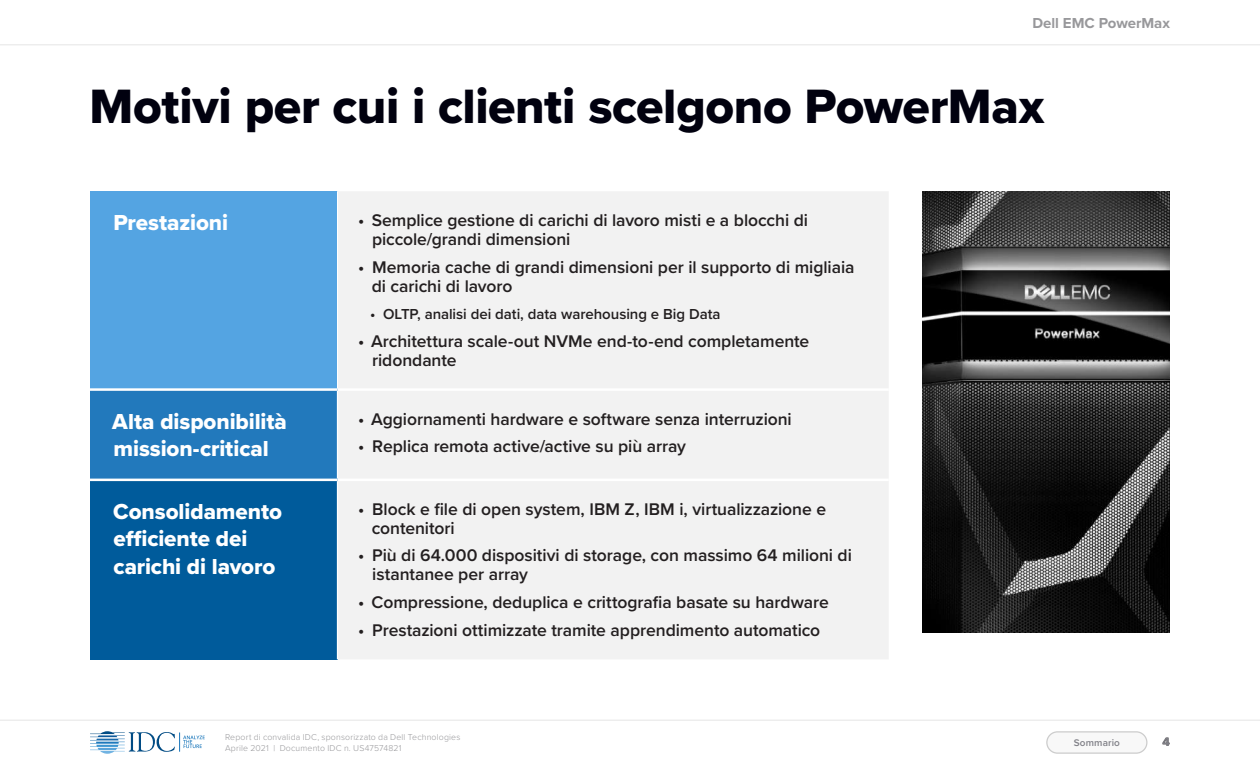
<style>
.page{position:relative;width:1260px;height:765px;background:#fff}
.page>*{position:absolute;margin:0;border:0;box-sizing:border-box;transform-origin:0 0}
.t1{font:50px "Proxima Nova Extrabld";letter-spacing:-.01em;color:#01010f}
.t2{font:22.5px/27.5px "Proxima Nova Extrabld";letter-spacing:-.005em;color:#fff}
.t3{font:600 17.5px/18.8px "Proxima Nova";letter-spacing:-.005em;color:#231f20}
.t4{font:600 15px "Proxima Nova";letter-spacing:-.005em;color:#231f20}
.t5{font:700 15px "Proxima Nova";color:#98989b}
.t6{font:700 12.5px "Proxima Nova";color:#231f20}
.t7{font:600 10px "Proxima Nova";letter-spacing:.015em;color:#808087}
.t8{font:300 8.75px/11.2px "Proxima Nova";letter-spacing:.02em;color:#98989b}
</style>
<div class="page">
<svg style="left:90px;top:731px;width:115px;height:23px"></svg>
<hr style="left:0;top:45px;width:1260px;height:1px;background:#e5e5e5">
<hr style="left:0;top:720px;width:1260px;height:1px;background:#e5e5e5">
<div style="left:1047px;top:732px;width:100px;height:21px;background:#f8f8f8;border-radius:11px"></div>
<div style="left:1046px;top:731px;width:102px;height:23px;border:1px solid #ccc;border-radius:11px"></div>
<img style="left:922px;top:191px;width:248px;height:442px">
<div style="left:90px;top:191px;width:248px;height:199px;background:#54a4e2"></div>
<div style="left:338px;top:192px;width:550px;height:467px;background:#f2f2f2"></div>
<div style="left:90px;top:390px;width:248px;height:90px;background:#2279bc"></div>
<div style="left:90px;top:480px;width:248px;height:179px;background:#005b9b"></div>
<hr style="left:337px;top:391px;width:1px;height:88px;background:#fff">
<hr style="left:337px;top:481px;width:1px;height:178px;background:#fff">
<hr style="left:90px;top:388px;width:248px;height:3px;background:#fff">
<hr style="left:338px;top:388px;width:551px;height:3px;background:#fff">
<hr style="left:337px;top:191px;width:1px;height:197px;background:#fff">
<hr style="left:90px;top:479px;width:248px;height:2px;background:#fff">
<hr style="left:338px;top:479px;width:551px;height:2px;background:#fff">
<p class="t5" style="left:1032px;top:12px;width:139px">Dell EMC PowerMax</p>
<h1 class="t1" style="left:89px;top:69px;width:956px">Motivi per cui i clienti scelgono PowerMax</h1>
<p class="t2" style="left:113px;top:209px;width:116px">Prestazioni</p>
<p class="t3" style="left:372px;top:211px;width:438px;text-indent:-14px">• Semplice gestione di carichi di lavoro misti e a blocchi di piccole/grandi dimensioni</p>
<p class="t3" style="left:372px;top:257px;width:484px;text-indent:-14px">• Memoria cache di grandi dimensioni per il supporto di migliaia di carichi di lavoro</p>
<p class="t4" style="left:370px;top:303px;width:352px">• OLTP, analisi dei dati, data warehousing e Big Data</p>
<p class="t3" style="left:372px;top:331px;width:439px;text-indent:-14px">• Architettura scale-out NVMe end-to-end completamente ridondante</p>
<p class="t2" style="left:112px;top:407px;width:176px">Alta disponibilità mission-critical</p>
<p class="t3" style="left:358px;top:409px;width:435px">• Aggiornamenti hardware e software senza interruzioni</p>
<p class="t3" style="left:358px;top:437px;width:329px">• Replica remota active/active su più array</p>
<p class="t2" style="left:113px;top:497px;width:171px">Consolidamento efficiente dei carichi di lavoro</p>
<p class="t3" style="left:372px;top:499px;width:456px;text-indent:-14px">• Block e file di open system, IBM Z, IBM i, virtualizzazione e contenitori</p>
<p class="t3" style="left:372px;top:546px;width:481px;text-indent:-14px">• Più di 64.000 dispositivi di storage, con massimo 64 milioni di istantanee per array</p>
<p class="t3" style="left:358px;top:592px;width:472px">• Compressione, deduplica e crittografia basate su hardware</p>
<p class="t3" style="left:358px;top:620px;width:464px">• Prestazioni ottimizzate tramite apprendimento automatico</p>
<p class="t8" style="left:225px;top:731px;width:237px">Report di convalida IDC, sponsorizzato da Dell Technologies<br>Aprile 2021 | Documento IDC n. US47574821</p>
<p class="t7" style="left:1074px;top:735px;width:48px">Sommario</p>
<p class="t6" style="left:1163px;top:733px;width:9px">4</p>
</div>
